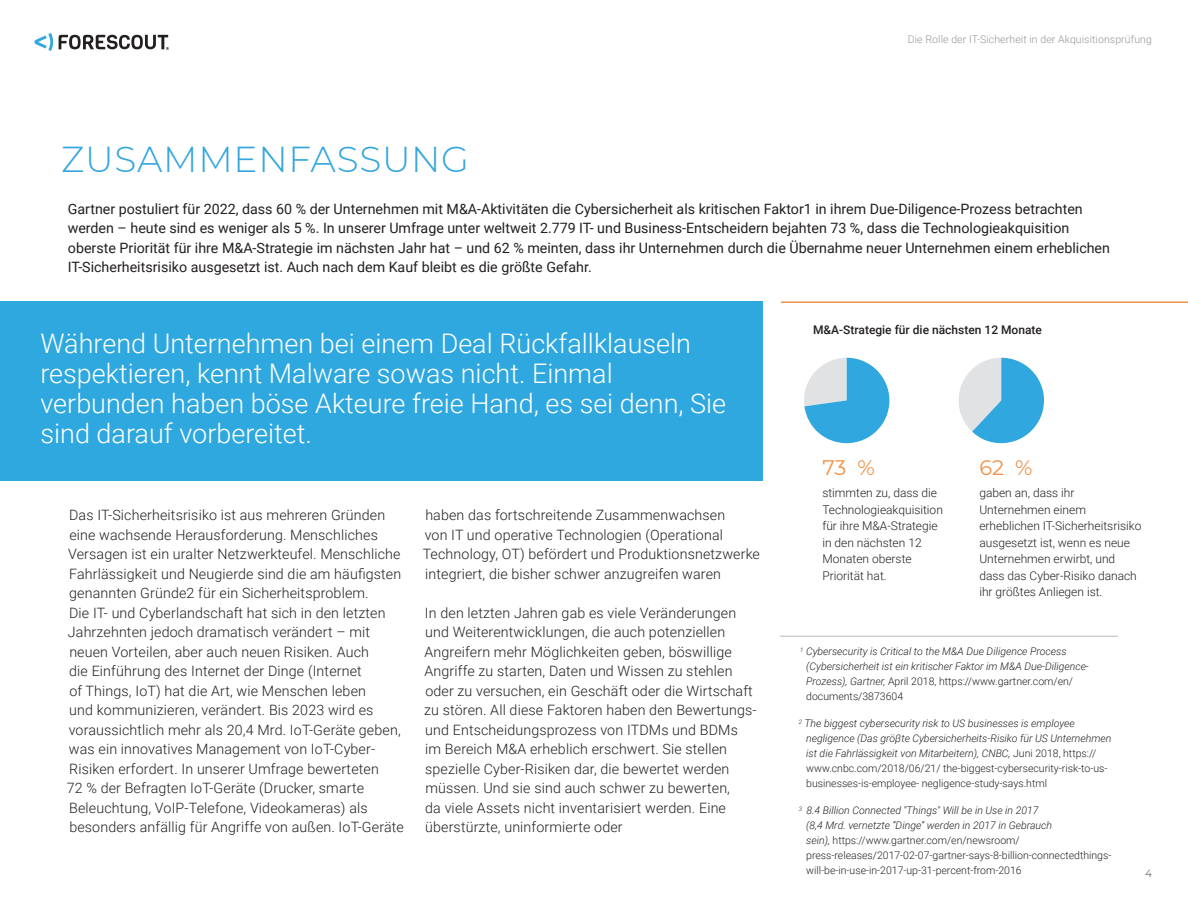
<style>
.page{position:relative;width:1188px;height:918px;background:#fff}
.page>*{position:absolute;margin:0;border:0;box-sizing:border-box;transform-origin:0 0}
.t1{font:300 36px "Montserrat";letter-spacing:.02em;color:#33a6de}
.body{font:300 27px/30px "Roboto";color:#fff}
.body-2{font:21px "Montserrat";color:#f09147}
.body-3{font:300 14.25px/19.5px "Roboto";letter-spacing:.01em;color:#231f20}
.body-4{font:14.25px/19.5px "Roboto";color:#231f20}
.body_bullets_no_icon{font:300 12px/16.5px "Roboto";color:#231f20}
.body_bullets_no_icon-2{font:500 12px "Roboto";color:#231f20}
.body-5{font:italic 300 10.5px/15px "Roboto";color:#231f20}
.body-6{font:300 10.5px/15px "Roboto";color:#231f20}
.t2{font:300 10.5px "Roboto";letter-spacing:.01em;color:#939598}
.t3{font:10.5px "Montserrat";color:#6c6d70}
.s1{font-style:normal}
.s2{font-style:italic}
</style>
<div class="page">
<svg style="left:34px;top:33px;width:19px;height:18px"></svg>
<svg style="left:59px;top:35px;width:110px;height:15px"></svg>
<svg style="left:958px;top:358px;width:86px;height:85px"></svg>
<svg style="left:804px;top:358px;width:85px;height:85px"></svg>
<div style="left:0;top:302px;width:763px;height:179px;background:#2fa8df"></div>
<hr style="left:781px;top:302px;width:407px;height:1px;background:#f09147">
<hr style="left:780px;top:636px;width:338px;height:1px;background:#b5b8bf">
<p class="t2" style="left:908px;top:32px;width:246px">Die Rolle der IT-Sicherheit in der Akquisitionsprüfung</p>
<p class="t1" style="left:61px;top:135px;width:409px">ZUSAMMENFASSUNG</p>
<p class="body-4" style="left:68px;top:198px;width:1044px">Gartner postuliert für 2022, dass 60 % der Unternehmen mit M&amp;A-Aktivitäten die Cybersicherheit als kritischen Faktor1 in ihrem Due-Diligence-Prozess betrachten werden – heute sind es weniger als 5 %. In unserer Umfrage unter weltweit 2.779 IT- und Business-Entscheidern bejahten 73 %, dass die Technologieakquisition oberste Priorität für ihre M&amp;A-Strategie im nächsten Jahr hat – und 62 % meinten, dass ihr Unternehmen durch die Übernahme neuer Unternehmen einem erheblichen IT-Sicherheitsrisiko ausgesetzt ist. Auch nach dem Kauf bleibt es die größte Gefahr.</p>
<p class="body" style="left:40px;top:328px;width:687px">Während Unternehmen bei einem Deal Rückfallklauseln respektieren, kennt Malware sowas nicht. Einmal verbunden haben böse Akteure freie Hand, es sei denn, Sie sind darauf vorbereitet.</p>
<p class="body-3" style="left:67px;top:505px;width:339px">Das IT-Sicherheitsrisiko ist aus mehreren Gründen eine wachsende Herausforderung. Menschliches Versagen ist ein uralter Netzwerkteufel. Menschliche Fahrlässigkeit und Neugierde sind die am häufigsten genannten Gründe2 für ein Sicherheitsproblem.<br>Die IT- und Cyberlandschaft hat sich in den letzten Jahrzehnten jedoch dramatisch verändert – mit neuen Vorteilen, aber auch neuen Risiken. Auch<br>die Einführung des Internet der Dinge (Internet<br>of Things, IoT) hat die Art, wie Menschen leben<br>und kommunizieren, verändert. Bis 2023 wird es voraussichtlich mehr als 20,4 Mrd. IoT-Geräte geben, was ein innovatives Management von IoT-Cyber-Risiken erfordert. In unserer Umfrage bewerteten<br>72 % der Befragten IoT-Geräte (Drucker, smarte Beleuchtung, VoIP-Telefone, Videokameras) als besonders anfällig für Angriffe von außen. IoT-Geräte</p>
<p class="body-3" style="left:423px;top:505px;width:339px">haben das fortschreitende Zusammenwachsen<br>von IT und operative Technologien (Operational Technology, OT) befördert und Produktionsnetzwerke integriert, die bisher schwer anzugreifen waren</p>
<p class="body-3" style="left:424px;top:602px;width:334px">In den letzten Jahren gab es viele Veränderungen und Weiterentwicklungen, die auch potenziellen Angreifern mehr Möglichkeiten geben, böswillige Angriffe zu starten, Daten und Wissen zu stehlen oder zu versuchen, ein Geschäft oder die Wirtschaft zu stören. All diese Faktoren haben den Bewertungs&shy;und Entscheidungsprozess von ITDMs und BDMs<br>im Bereich M&amp;A erheblich erschwert. Sie stellen spezielle Cyber-Risiken dar, die bewertet werden müssen. Und sie sind auch schwer zu bewerten,<br>da viele Assets nicht inventarisiert werden. Eine überstürzte, uninformierte oder</p>
<p class="body_bullets_no_icon-2" style="left:813px;top:321px;width:230px">M&amp;A-Strategie für die nächsten 12 Monate</p>
<p class="body-2" style="left:822px;top:453px;width:54px">73 %</p>
<p class="body-2" style="left:979px;top:453px;width:55px">62 %</p>
<p class="body_bullets_no_icon" style="left:979px;top:484px;width:164px">gaben an, dass ihr<br>Unternehmen einem erheblichen IT-Sicherheitsrisiko ausgesetzt ist, wenn es neue<br>Unternehmen erwirbt, und dass das Cyber-Risiko danach ihr größtes Anliegen ist.</p>
<p class="body_bullets_no_icon" style="left:822px;top:484px;width:122px">stimmten zu, dass die<br>Technologieakquisition für ihre M&amp;A-Strategie in den nächsten 12<br>Monaten oberste<br>Priorität hat.</p>
<p class="body-5" style="left:806px;top:644px;width:284px;text-indent:-6px"><sup>1</sup> Cybersecurity is Critical to the M&amp;A Due Diligence Process (Cybersicherheit ist ein kritischer Faktor im M&amp;A Due-Diligence-Prozess), Gartner, <span class="s1">April 2018, https://www.gartner.com/en/ documents/3873604</span></p>
<p class="body-5" style="left:806px;top:716px;width:307px;text-indent:-7px"><sup>2</sup> The biggest cybersecurity risk to US businesses is employee negligence (Das gröβte Cybersicherheits-Risiko für US Unternehmen ist die Fahrlässigkeit von Mitarbeitern), CNBC, <span class="s1">Juni 2018, https:// www.cnbc.com/2018/06/21/ the-biggest-cybersecurity-risk-to-us&shy;businesses-is-employee- negligence-study-says.html</span></p>
<p class="body-6" style="left:806px;top:803px;width:307px;text-indent:-8px"><sup>3</sup> <span class="s2">8.4 Billion Connected "Things" Will be in Use in 2017<br>(8,4 Mrd. vernetzte “Dinge” werden in 2017 in Gebrauch<br>sein),</span> https://www.gartner.com/en/newsroom/ press-releases/2017-02-07-gartner-says-8-billion-connectedthings&shy;will-be-in-use-in-2017-up-31-percent-from-2016</p>
<p class="t3" style="left:1145px;top:867px;width:8px">4</p>
</div>
